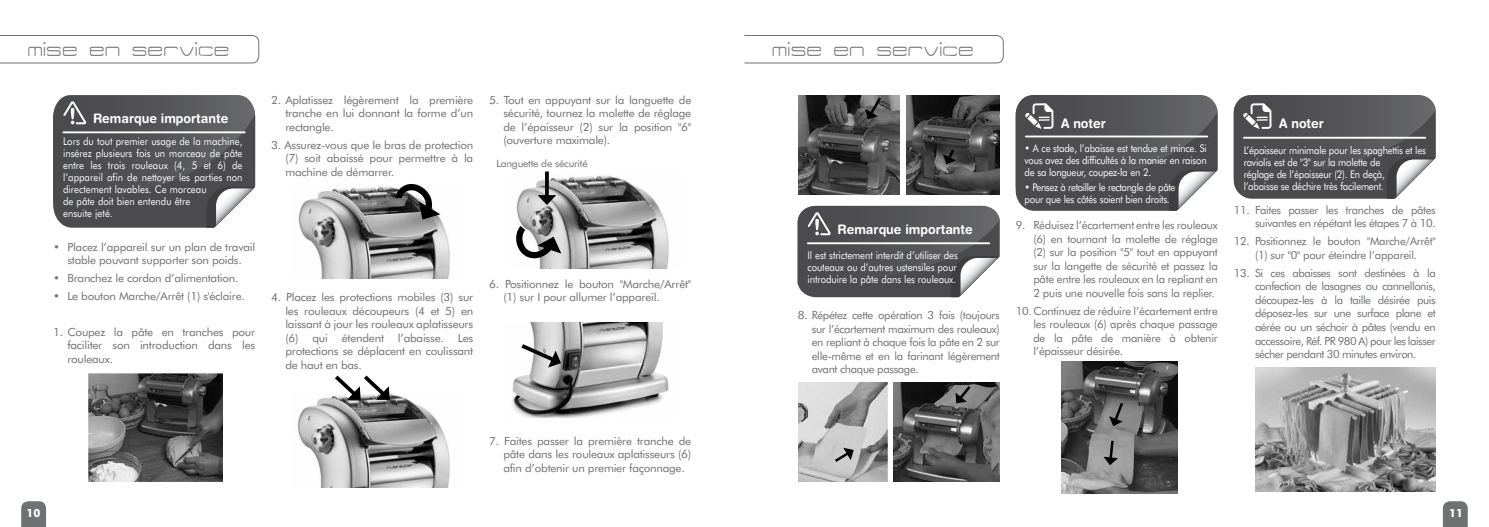
<style>
.page{position:relative;width:1489px;height:527px;background:#fff}
.page>*{position:absolute;margin:0;border:0;box-sizing:border-box;transform-origin:0 0}
.t1{font:22.5px "Tidy Curve TV";color:#707172}
.t2{font:700 13.12px "Helvetica Rounded";color:#fff;scale:.95 1}
.t3{font:11.25px/13.5px "Futura BT";letter-spacing:-.02em;color:#707172;text-align:justify;scale:1.04 1}
.t4{font:11.25px/13.5px "Futura BT";letter-spacing:-.02em;color:#707172;text-align:justify}
.t5{font:700 11.25px "Futura BT";color:#fff}
.t6{font:10.62px/11.9px "Futura BT";letter-spacing:-.01em;color:#fff;scale:.9 1}
.t7{font:10.62px/11.9px "Futura BT";letter-spacing:-.04em;color:#fff;scale:.9 1}
.t8{font:10px "Futura BT";letter-spacing:-.02em;color:#707172;scale:1.04 1}
</style>
<div class="page">
<svg style="left:21px;top:501px;width:25px;height:25px"></svg>
<svg style="left:1442px;top:501px;width:25px;height:25px"></svg>
<svg style="left:744px;top:35px;width:260px;height:29px"></svg>
<svg style="left:0;top:35px;width:260px;height:29px"></svg>
<svg style="left:53px;top:95px;width:202px;height:132px;background:#5d5d5f"></svg>
<img style="left:88px;top:373px;width:135px;height:108px">
<img style="left:798px;top:95px;width:101px;height:99px">
<img style="left:798px;top:382px;width:89px;height:99px">
<img style="left:906px;top:95px;width:93px;height:99px">
<img style="left:893px;top:382px;width:106px;height:99px">
<img style="left:1255px;top:367px;width:180px;height:124px">
<svg style="left:1015px;top:95px;width:202px;height:115px;background:#606062"></svg>
<svg style="left:1233px;top:95px;width:202px;height:103px;background:#616163"></svg>
<img style="left:298px;top:186px;width:152px;height:92px">
<svg style="left:392px;top:184px;width:48px;height:37px"></svg>
<img style="left:297px;top:393px;width:153px;height:93px">
<svg style="left:331px;top:375px;width:59px;height:25px"></svg>
<img style="left:516px;top:175px;width:153px;height:94px">
<svg style="left:545px;top:171px;width:4px;height:24px"></svg>
<svg style="left:537px;top:195px;width:19px;height:10px"></svg>
<svg style="left:516px;top:219px;width:45px;height:39px"></svg>
<img style="left:512px;top:322px;width:157px;height:95px">
<svg style="left:517px;top:340px;width:44px;height:27px"></svg>
<svg style="left:865px;top:95px;width:18px;height:24px"></svg>
<svg style="left:955px;top:383px;width:18px;height:20px"></svg>
<svg style="left:832px;top:447px;width:21px;height:17px"></svg>
<img style="left:1061px;top:361px;width:115px;height:132px">
<svg style="left:1109px;top:399px;width:16px;height:27px"></svg>
<svg style="left:1103px;top:437px;width:14px;height:28px"></svg>
<svg style="left:943px;top:146px;width:13px;height:18px"></svg>
<svg style="left:797px;top:206px;width:202px;height:91px;background:#636365"></svg>
<h1 class="t1" style="left:28px;top:38px;width:204px">mise en service</h1>
<p class="t2" style="left:93px;top:110px;width:144px">Remarque importante</p>
<p class="t6" style="left:63px;top:135px;width:201px">Lors du tout premier usage de la machine, insérez plusieurs fois un morceau de pâte entre les trois rouleaux (4, 5 et 6) de l’appareil afin de nettoyer les parties non directement lavables. Ce morceau<br>de pâte doit bien entendu être<br>ensuite jeté.</p>
<p class="t3" style="left:53px;top:239px;width:196px;text-align:center">• Placez l’appareil sur un plan de travail stable pouvant supporter son poids.</p>
<p class="t3" style="left:53px;top:271px;width:180px">• Branchez le cordon d’alimentation.</p>
<p class="t3" style="left:53px;top:289px;width:186px">• Le bouton Marche/Arrêt (1) s'éclaire.</p>
<p class="t3" style="left:67px;top:325px;width:182px;text-indent:-14px">1. Coupez la pâte en tranches pour faciliter son introduction dans les rouleaux.</p>
<p class="t3" style="left:285px;top:93px;width:182px;text-indent:-14px">2. Aplatissez légèrement la première tranche en lui donnant la forme d’un rectangle.</p>
<p class="t3" style="left:285px;top:137px;width:182px;text-indent:-14px">3. Assurez-vous que le bras de protection (7) soit abaissé pour permettre à la machine de démarrer.</p>
<p class="t3" style="left:285px;top:290px;width:182px;text-indent:-14px">4. Placez les protections mobiles (3) sur les rouleaux découpeurs (4 et 5) en laissant à jour les rouleaux aplatisseurs (6) qui étendent l’abaisse. Les protections se déplacent en coulissant de haut en bas.</p>
<p class="t3" style="left:503px;top:93px;width:182px;text-indent:-14px">5. Tout en appuyant sur la languette de sécurité, tournez la molette de réglage de l’épaisseur (2) sur la position "6" (ouverture maximale).</p>
<p class="t8" style="left:496px;top:157px;width:89px">Languette de sécurité</p>
<p class="t3" style="left:503px;top:276px;width:182px;text-indent:-14px">6. Positionnez le bouton "Marche/Arrêt" (1) sur I pour allumer l’appareil.</p>
<p class="t3" style="left:503px;top:433px;width:182px;text-indent:-14px">7. Faites passer la première tranche de pâte dans les rouleaux aplatisseurs (6) afin d’obtenir un premier façonnage.</p>
<h1 class="t1" style="left:772px;top:38px;width:204px">mise en service</h1>
<p class="t2" style="left:837px;top:221px;width:144px">Remarque importante</p>
<p class="t6" style="left:807px;top:249px;width:168px;text-align:justify">Il est strictement interdit d’utiliser des couteaux ou d’autres ustensiles pour introduire la pâte dans les rouleaux.</p>
<p class="t3" style="left:811px;top:308px;width:182px;text-indent:-14px">8. Répétez cette opération 3 fois (toujours sur l’écartement maximum des rouleaux) en repliant à chaque fois la pâte en 2 sur elle-même et en la farinant légèrement avant chaque passage.</p>
<p class="t2" style="left:1061px;top:115px;width:49px">A noter</p>
<p class="t6" style="left:1024px;top:142px;width:204px;text-align:justify">• A ce stade, l’abaisse est tendue et mince. Si vous avez des difficultés à la manier en raison de sa longueur, coupez-la en 2.</p>
<p class="t7" style="left:1024px;top:181px;width:169px">• Pensez à retailler le rectangle de pâte pour que les côtés soient bien droits.</p>
<p class="t4" style="left:1033px;top:218px;width:186px;text-indent:-18px">9. Réduisez l’écartement entre les rouleaux (6) en tournant la molette de réglage (2) sur la position "5" tout en appuyant sur la langette de sécurité et passez la pâte entre les rouleaux en la repliant en 2 puis une nouvelle fois sans la replier.</p>
<p class="t4" style="left:1033px;top:303px;width:186px;text-indent:-18px">10. Continuez de réduire l’écartement entre les rouleaux (6) après chaque passage de la pâte de manière à obtenir l’épaisseur désirée.</p>
<p class="t2" style="left:1279px;top:115px;width:49px">A noter</p>
<p class="t6" style="left:1243px;top:144px;width:204px">L’épaisseur minimale pour les spaghettis et les raviolis est de "3" sur la molette de<br>réglage de l’épaisseur (2). En deçà,<br>l’abaisse se déchire très facilement.</p>
<p class="t4" style="left:1233px;top:203px;width:203px;text-align:right">11. Faites passer les tranches de pâtes suivantes en répétant les étapes 7 à 10.</p>
<p class="t4" style="left:1233px;top:234px;width:203px;text-align:center">12. Positionnez le bouton "Marche/Arrêt" (1) sur "0" pour éteindre l’appareil.</p>
<p class="t4" style="left:1254px;top:266px;width:182px;text-indent:-21px">13. Si ces abaisses sont destinées à la confection de lasagnes ou cannellonis, découpez-les à la taille désirée puis déposez-les sur une surface plane et aérée ou un séchoir à pâtes (vendu en accessoire, Réf. PR 980 A) pour les laisser sécher pendant 30 minutes environ.</p>
<p class="t5" style="left:27px;top:505px;width:16px">10</p>
<p class="t5" style="left:1448px;top:505px;width:16px">11</p>
</div>
